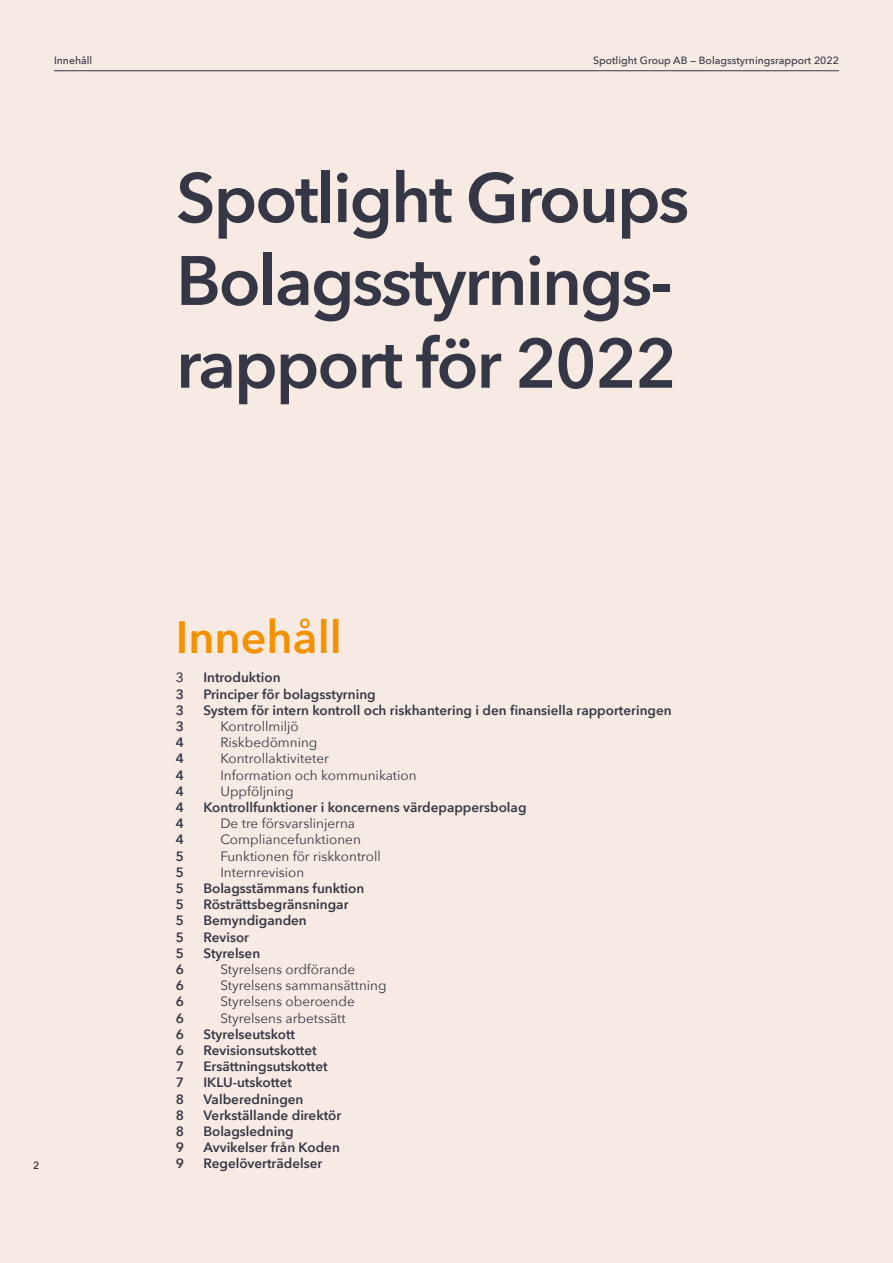
<style>
.page{position:relative;width:893px;height:1263px;background:#f7eae2}
.page>*{position:absolute;margin:0;border:0;box-sizing:border-box;transform-origin:0 0}
.t1{font:600 69px/82.8px "Avenir Next";letter-spacing:-.03em;color:#353746}
.t2{font:600 45px "Avenir Next";color:#f49102}
.Spotlight_Brödtext_9{font:600 13.5px "Avenir Next";color:#353746}
.Spotlight_Brödtext_9-2{font:13.5px "Avenir Next";color:#353746}
.Spotlight_Brödtext_9-3{font:500 13.5px "Avenir Next";color:#353746}
.t3{font:500 10.5px "Avenir Next";color:#353746}
.t4{font:500 10.5px "Avenir Next";color:#231f20}
</style>
<div class="page">
<hr style="left:54px;top:70px;width:785px;height:1px;background:#353746">
<p class="t3" style="left:54px;top:52px;width:40px">Innehåll</p>
<p class="t3" style="left:593px;top:52px;width:247px">Spotlight Group AB — Bolagsstyrningsrapport 2022</p>
<p class="t1" style="left:176px;top:155px;width:515px">Spotlight Groups</p>
<p class="t1" style="left:176px;top:238px;width:502px">Bolagsstyrnings&shy;rapport för 2022</p>
<p class="t4" style="left:33px;top:1157px;width:8px">2</p>
<p class="t2" style="left:176px;top:598px;width:168px">Innehåll</p>
<p class="Spotlight_Brödtext_9-3" style="left:176px;top:666px;width:10px">3</p>
<p class="Spotlight_Brödtext_9" style="left:176px;top:682px;width:10px">3</p>
<p class="Spotlight_Brödtext_9" style="left:176px;top:698px;width:10px">3</p>
<p class="Spotlight_Brödtext_9" style="left:176px;top:715px;width:10px">3</p>
<p class="Spotlight_Brödtext_9" style="left:176px;top:731px;width:10px">4</p>
<p class="Spotlight_Brödtext_9" style="left:176px;top:747px;width:10px">4</p>
<p class="Spotlight_Brödtext_9" style="left:176px;top:763px;width:10px">4</p>
<p class="Spotlight_Brödtext_9" style="left:176px;top:779px;width:10px">4</p>
<p class="Spotlight_Brödtext_9" style="left:176px;top:796px;width:10px">4</p>
<p class="Spotlight_Brödtext_9" style="left:176px;top:812px;width:10px">4</p>
<p class="Spotlight_Brödtext_9" style="left:176px;top:828px;width:10px">4</p>
<p class="Spotlight_Brödtext_9" style="left:176px;top:844px;width:10px">5</p>
<p class="Spotlight_Brödtext_9" style="left:176px;top:860px;width:10px">5</p>
<p class="Spotlight_Brödtext_9" style="left:176px;top:877px;width:10px">5</p>
<p class="Spotlight_Brödtext_9" style="left:176px;top:893px;width:10px">5</p>
<p class="Spotlight_Brödtext_9" style="left:176px;top:909px;width:10px">5</p>
<p class="Spotlight_Brödtext_9" style="left:176px;top:925px;width:10px">5</p>
<p class="Spotlight_Brödtext_9" style="left:176px;top:941px;width:10px">5</p>
<p class="Spotlight_Brödtext_9" style="left:176px;top:958px;width:10px">6</p>
<p class="Spotlight_Brödtext_9" style="left:176px;top:974px;width:10px">6</p>
<p class="Spotlight_Brödtext_9" style="left:176px;top:990px;width:10px">6</p>
<p class="Spotlight_Brödtext_9" style="left:176px;top:1006px;width:10px">6</p>
<p class="Spotlight_Brödtext_9" style="left:176px;top:1022px;width:10px">6</p>
<p class="Spotlight_Brödtext_9" style="left:176px;top:1039px;width:10px">6</p>
<p class="Spotlight_Brödtext_9" style="left:176px;top:1055px;width:10px">7</p>
<p class="Spotlight_Brödtext_9" style="left:176px;top:1071px;width:10px">7</p>
<p class="Spotlight_Brödtext_9" style="left:176px;top:1087px;width:10px">8</p>
<p class="Spotlight_Brödtext_9" style="left:176px;top:1103px;width:10px">8</p>
<p class="Spotlight_Brödtext_9" style="left:176px;top:1120px;width:10px">8</p>
<p class="Spotlight_Brödtext_9" style="left:176px;top:1136px;width:10px">9</p>
<p class="Spotlight_Brödtext_9" style="left:176px;top:1152px;width:10px">9</p>
<p class="Spotlight_Brödtext_9" style="left:203px;top:666px;width:79px">Introduktion</p>
<p class="Spotlight_Brödtext_9" style="left:203px;top:682px;width:174px">Principer för bolagsstyrning</p>
<p class="Spotlight_Brödtext_9" style="left:203px;top:698px;width:470px">System för intern kontroll och riskhantering i den finansiella rapporteringen</p>
<p class="Spotlight_Brödtext_9-2" style="left:220px;top:715px;width:80px">Kontrollmiljö</p>
<p class="Spotlight_Brödtext_9-2" style="left:220px;top:731px;width:99px">Riskbedömning</p>
<p class="Spotlight_Brödtext_9-2" style="left:220px;top:747px;width:110px">Kontrollaktiviteter</p>
<p class="Spotlight_Brödtext_9-2" style="left:220px;top:763px;width:198px">Information och kommunikation</p>
<p class="Spotlight_Brödtext_9-2" style="left:220px;top:780px;width:75px">Uppföljning</p>
<p class="Spotlight_Brödtext_9" style="left:203px;top:796px;width:325px">Kontrollfunktioner i koncernens värdepappersbolag</p>
<p class="Spotlight_Brödtext_9-2" style="left:220px;top:812px;width:136px">De tre försvarslinjerna</p>
<p class="Spotlight_Brödtext_9-2" style="left:220px;top:828px;width:142px">Compliancefunktionen</p>
<p class="Spotlight_Brödtext_9-2" style="left:220px;top:844px;width:162px">Funktionen för riskkontroll</p>
<p class="Spotlight_Brödtext_9-2" style="left:220px;top:861px;width:85px">Internrevision</p>
<p class="Spotlight_Brödtext_9" style="left:203px;top:877px;width:162px">Bolagsstämmans funktion</p>
<p class="Spotlight_Brödtext_9" style="left:203px;top:893px;width:147px">Rösträttsbegränsningar</p>
<p class="Spotlight_Brödtext_9" style="left:203px;top:909px;width:105px">Bemyndiganden</p>
<p class="Spotlight_Brödtext_9" style="left:203px;top:925px;width:47px">Revisor</p>
<p class="Spotlight_Brödtext_9" style="left:203px;top:941px;width:58px">Styrelsen</p>
<p class="Spotlight_Brödtext_9-2" style="left:220px;top:958px;width:136px">Styrelsens ordförande</p>
<p class="Spotlight_Brödtext_9-2" style="left:220px;top:974px;width:168px">Styrelsens sammansättning</p>
<p class="Spotlight_Brödtext_9-2" style="left:220px;top:990px;width:136px">Styrelsens oberoende</p>
<p class="Spotlight_Brödtext_9-2" style="left:220px;top:1006px;width:127px">Styrelsens arbetssätt</p>
<p class="Spotlight_Brödtext_9" style="left:203px;top:1022px;width:93px">Styrelseutskott</p>
<p class="Spotlight_Brödtext_9" style="left:203px;top:1039px;width:115px">Revisionsutskottet</p>
<p class="Spotlight_Brödtext_9" style="left:203px;top:1055px;width:126px">Ersättningsutskottet</p>
<p class="Spotlight_Brödtext_9" style="left:203px;top:1071px;width:90px">IKLU-utskottet</p>
<p class="Spotlight_Brödtext_9" style="left:203px;top:1087px;width:102px">Valberedningen</p>
<p class="Spotlight_Brödtext_9" style="left:203px;top:1103px;width:140px">Verkställande direktör</p>
<p class="Spotlight_Brödtext_9" style="left:203px;top:1120px;width:92px">Bolagsledning</p>
<p class="Spotlight_Brödtext_9" style="left:203px;top:1136px;width:138px">Avvikelser från Koden</p>
<p class="Spotlight_Brödtext_9" style="left:203px;top:1152px;width:120px">Regelöverträdelser</p>
</div>
